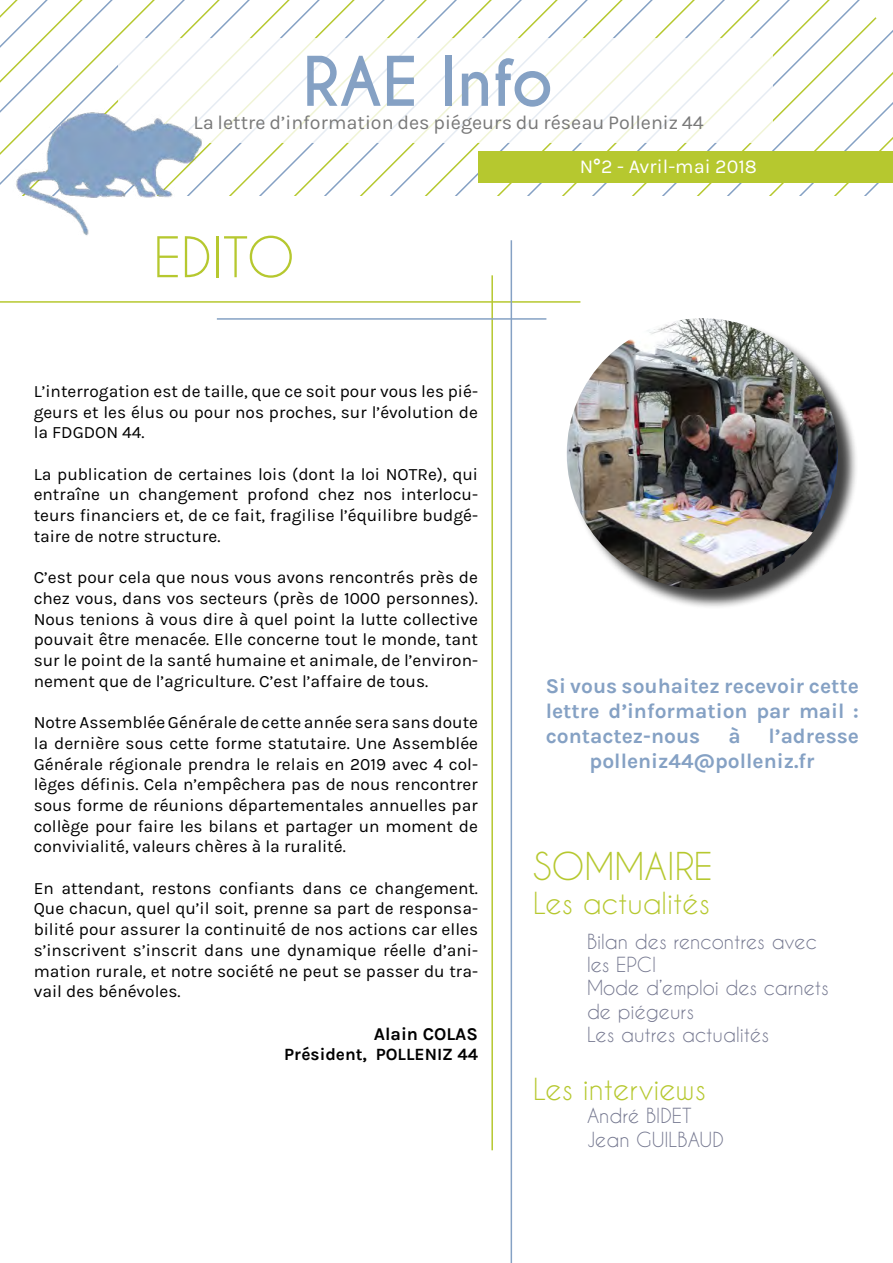
<style>
.page{position:relative;width:893px;height:1263px;background:#fff}
.page>*{position:absolute;margin:0;border:0;box-sizing:border-box;transform-origin:0 0}
.t1{font:700 64.05px "Caviar Dreams";color:#85a1c4}
.t2{font:52.5px "Caviar Dreams";color:#b6c82f}
.t3{font:36px "Caviar Dreams";color:#b6c82f}
.t4{font:28.5px "Caviar Dreams";color:#b6c82f}
.t5{font:700 21px/25.2px "Karla";color:#85a1c4;text-align:justify}
.t6{font:19.65px "Karla";color:#797979}
.t7{font:19.65px "Karla";color:#fff}
.t8{font:19.5px/23.4px "Caviar Dreams";color:#74778f}
.t9{font:700 18px "Karla";color:#000}
.t10{font:17.25px/20.7px "Karla";color:#000;text-align:justify}
.t11{font:700 17.25px "Karla";color:#000}
.s1{font-family:"Arial Rounded MT Bold"}
</style>
<div class="page">
<hr style="left:0;top:301px;width:580px;height:2px;background:#b6c82f">
<hr style="left:511px;top:240px;width:1px;height:1023px;background:#85a1c4">
<hr style="left:491px;top:275px;width:2px;height:875px;background:#b6c82f">
<hr style="left:217px;top:318px;width:329px;height:2px;background:#85a1c4">
<svg style="left:0;top:0;width:731px;height:196px"></svg>
<svg style="left:68px;top:0;width:623px;height:196px"></svg>
<div style="left:478px;top:151px;width:415px;height:32px;background:#b6c82f"></div>
<div style="left:118px;top:38px;width:655px;height:104px;background:#fff"></div>
<img style="left:13px;top:109px;width:194px;height:127px">
<div style="left:569px;top:321px;width:289px;height:289px;background:#000;opacity:.75"></div>
<img style="left:567px;top:318px;width:271px;height:271px;border-radius:136px">
<h1 class="t1" style="left:303px;top:43px;width:252px">RAE Info</h1>
<p class="t6" style="left:194px;top:112px;width:512px">La lettre d’information des piégeurs du réseau Polleniz 44</p>
<p class="t7" style="left:580px;top:155px;width:179px">N<span class="s1">°</span>2 - Avril-mai 2018</p>
<h2 class="t2" style="left:153px;top:226px;width:143px">EDITO</h2>
<p class="t10" style="left:34px;top:381px;width:446px">L’interrogation est de taille, que ce soit pour vous les pié&shy;geurs et les élus ou pour nos proches, sur l’évolution de la FDGDON 44.</p>
<p class="t10" style="left:34px;top:464px;width:446px">La publication de certaines lois (dont la loi NOTRe), qui entraîne un changement profond chez nos interlocu&shy;teurs financiers et, de ce fait, fragilise l’équilibre budgé&shy;taire de notre structure.</p>
<p class="t10" style="left:34px;top:567px;width:446px">C’est pour cela que nous vous avons rencontrés près de chez vous, dans vos secteurs (près de 1000 personnes).<br>Nous tenions à vous dire à quel point la lutte collective pouvait être menacée. Elle concerne tout le monde, tant sur le point de la santé humaine et animale, de l’environ&shy;nement que de l’agriculture. C’est l’affaire de tous.</p>
<p class="t10" style="left:34px;top:712px;width:446px">Notre Assemblée Générale de cette année sera sans doute la dernière sous cette forme statutaire. Une Assemblée Générale régionale prendra le relais en 2019 avec 4 col&shy;lèges définis. Cela n’empêchera pas de nous rencontrer sous forme de réunions départementales annuelles par collège pour faire les bilans et partager un moment de convivialité, valeurs chères à la ruralité.</p>
<p class="t10" style="left:34px;top:878px;width:446px">En attendant, restons confiants dans ce changement.<br>Que chacun, quel qu’il soit, prenne sa part de responsa&shy;bilité pour assurer la continuité de nos actions car elles s’inscrivent s’inscrit dans une dynamique réelle d’ani&shy;mation rurale, et notre société ne peut se passer du tra&shy;vail des bénévoles.</p>
<p class="t9" style="left:374px;top:1023px;width:106px">Alain COLAS</p>
<p class="t11" style="left:284px;top:1044px;width:195px">Président, POLLENIZ 44</p>
<p class="t5" style="left:546px;top:673px;width:315px">Si vous souhaitez recevoir cette lettre d’information par mail : contactez-nous</p>
<p class="t5" style="left:728px;top:723px;width:14px">à</p>
<p class="t5" style="left:590px;top:723px;width:271px;text-indent:179px">l’adresse polleniz44@polleniz.fr</p>
<h3 class="t3" style="left:533px;top:845px;width:181px">SOMMAIRE</h3>
<h3 class="t4" style="left:533px;top:886px;width:178px">Les actualités</h3>
<p class="t8" style="left:587px;top:929px;width:243px">Bilan des rencontres avec les EPCI<br>Mode d’emploi des carnets de piégeurs<br>Les autres actualités</p>
<h3 class="t4" style="left:533px;top:1072px;width:174px">Les interviews</h3>
<p class="t8" style="left:587px;top:1104px;width:138px">André BIDET<br>Jean GUILBAUD</p>
</div>
